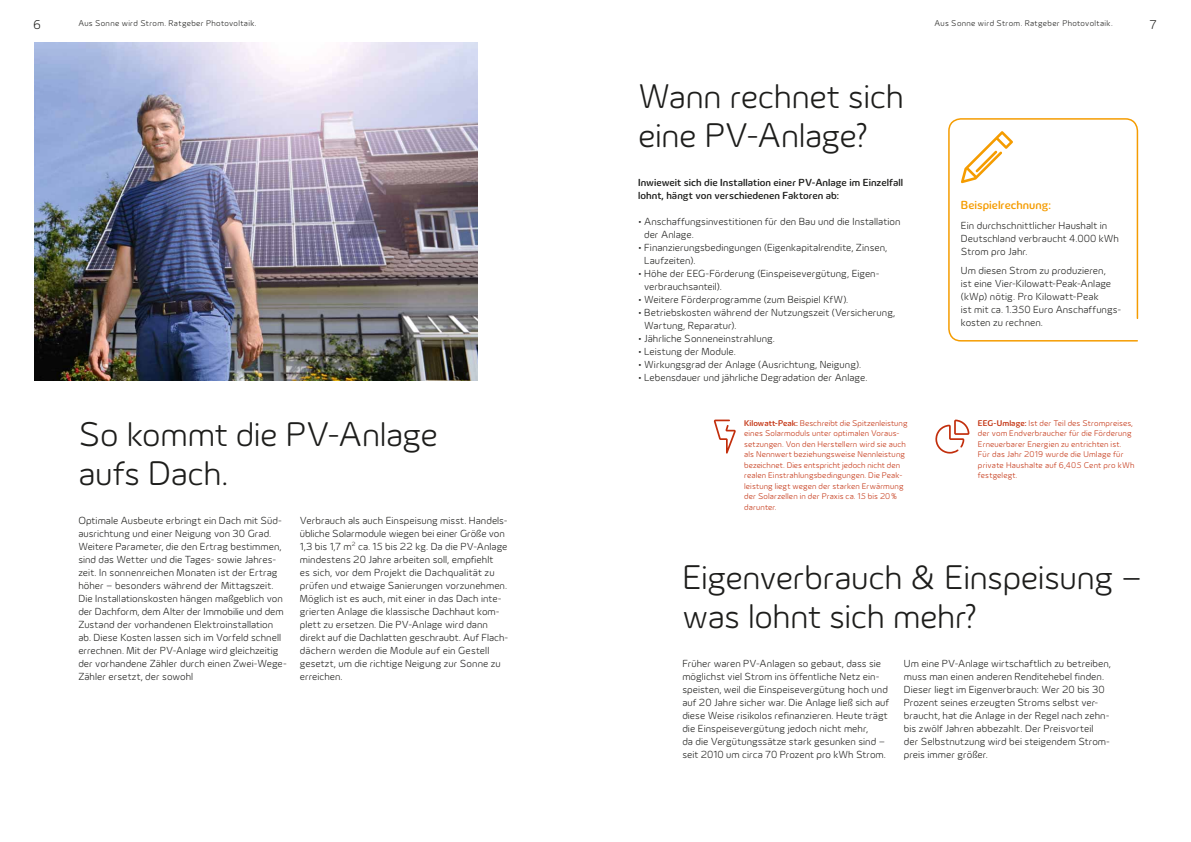
<style>
.page{position:relative;width:1191px;height:842px;background:#fff}
.page>*{position:absolute;margin:0;border:0;box-sizing:border-box;transform-origin:0 0}
.t1{font:300 35px/38.5px "Innogy";letter-spacing:-.01em;color:#1d1d1b}
.t2{font:300 13px "Innogy";color:#1d1d1b}
.t3{font:500 12px "Innogy";color:#f59c00}
.t4{font:300 10.5px/13px "Innogy";color:#1d1d1b}
.t5{font:500 10.5px/13px "Innogy";letter-spacing:.005em;color:#1d1d1b}
.t6{font:300 8.5px/10.5px "Innogy";letter-spacing:.01em;color:#c22e0c}
.t7{font:300 8.5px "Innogy";letter-spacing:.04em;color:#1d1d1b}
.s1{font-weight:500}
</style>
<div class="page">
<img style="left:34px;top:43px;width:443px;height:338px">
<svg style="left:948px;top:118px;width:191px;height:224px"></svg>
<svg style="left:961px;top:131px;width:52px;height:52px"></svg>
<svg style="left:935px;top:419px;width:34px;height:35px"></svg>
<svg style="left:714px;top:420px;width:22px;height:34px"></svg>
<p class="t2" style="left:33px;top:20px;width:9px">6</p>
<p class="t7" style="left:78px;top:20px;width:180px">Aus Sonne wird Strom. Ratgeber Photovoltaik.</p>
<p class="t7" style="left:934px;top:20px;width:180px">Aus Sonne wird Strom. Ratgeber Photovoltaik.</p>
<p class="t2" style="left:1149px;top:20px;width:9px">7</p>
<h1 class="t1" style="left:78px;top:418px;width:361px">So kommt die PV-Anlage aufs Dach.</h1>
<p class="t4" style="left:78px;top:515px;width:210px">Optimale Ausbeute erbringt ein Dach mit Süd&shy;ausrichtung und einer Neigung von 30 Grad.<br>Weitere Parameter, die den Ertrag bestimmen, sind das Wetter und die Tages- sowie Jahres&shy;zeit. In sonnenreichen Monaten ist der Ertrag höher – besonders während der Mittagszeit.<br>Die Installationskosten hängen maßgeblich von der Dachform, dem Alter der Immobilie und dem Zustand der vorhandenen Elektroinstallation ab. Diese Kosten lassen sich im Vorfeld schnell errechnen. Mit der PV-Anlage wird gleichzeitig der vorhandene Zähler durch einen Zwei-Wege-Zähler ersetzt, der sowohl</p>
<p class="t4" style="left:300px;top:515px;width:210px">Verbrauch als auch Einspeisung misst. Handels&shy;übliche Solarmodule wiegen bei einer Größe von 1,3 bis 1,7 m<sup>2</sup> ca. 15 bis 22 kg. Da die PV-Anlage mindestens 20 Jahre arbeiten soll, empfiehlt<br>es sich, vor dem Projekt die Dachqualität zu prüfen und etwaige Sanierungen vorzunehmen.<br>Möglich ist es auch, mit einer in das Dach inte&shy;grierten Anlage die klassische Dachhaut kom&shy;plett zu ersetzen. Die PV-Anlage wird dann direkt auf die Dachlatten geschraubt. Auf Flach&shy;dächern werden die Module auf ein Gestell gesetzt, um die richtige Neigung zur Sonne zu erreichen.</p>
<h1 class="t1" style="left:638px;top:80px;width:267px">Wann rechnet sich eine PV-Anlage?</h1>
<p class="t5" style="left:638px;top:177px;width:267px">Inwieweit sich die Installation einer PV-Anlage im Einzelfall lohnt, hängt von verschiedenen Faktoren ab:</p>
<p class="t4" style="left:644px;top:216px;width:258px;text-indent:-6px">• Anschaffungsinvestitionen für den Bau und die Installation der Anlage.</p>
<p class="t4" style="left:644px;top:242px;width:244px;text-indent:-6px">• Finanzierungsbedingungen (Eigenkapitalrendite, Zinsen,<br>Laufzeiten).</p>
<p class="t4" style="left:644px;top:268px;width:237px;text-indent:-6px">• Höhe der EEG-Förderung (Einspeisevergütung, Eigen&shy;verbrauchsanteil).</p>
<p class="t4" style="left:638px;top:294px;width:212px">• Weitere Förderprogramme (zum Beispiel KfW).</p>
<p class="t4" style="left:644px;top:307px;width:253px;text-indent:-6px">• Betriebskosten während der Nutzungszeit (Versicherung,<br>Wartung, Reparatur).</p>
<p class="t4" style="left:638px;top:333px;width:138px">• Jährliche Sonneneinstrahlung.</p>
<p class="t4" style="left:638px;top:346px;width:99px">• Leistung der Module.</p>
<p class="t4" style="left:638px;top:359px;width:225px">• Wirkungsgrad der Anlage (Ausrichtung, Neigung).</p>
<p class="t4" style="left:638px;top:372px;width:231px">• Lebensdauer und jährliche Degradation der Anlage.</p>
<p class="t3" style="left:961px;top:201px;width:91px">Beispielrechnung:</p>
<p class="t4" style="left:961px;top:220px;width:160px">Ein durchschnittlicher Haushalt in<br>Deutschland verbraucht 4.000 kWh<br>Strom pro Jahr.</p>
<p class="t4" style="left:961px;top:265px;width:162px">Um diesen Strom zu produzieren,<br>ist eine Vier-Kilowatt-Peak-Anlage (kWp) nötig. Pro Kilowatt-Peak<br>ist mit ca. 1.350 Euro Anschaffungs&shy;kosten zu rechnen.</p>
<p class="t6" style="left:744px;top:419px;width:165px"><span class="s1">Kilowatt-Peak:</span> Beschreibt die Spitzenleistung eines Solarmoduls unter optimalen Voraus&shy;setzungen. Von den Herstellern wird sie auch als Nennwert beziehungsweise Nennleistung bezeichnet. Dies entspricht jedoch nicht den realen Einstrahlungsbedingungen. Die Peak&shy;leistung liegt wegen der starken Erwärmung der Solarzellen in der Praxis ca. 15 bis 20 % darunter.</p>
<p class="t6" style="left:978px;top:419px;width:158px"><span class="s1">EEG-Umlage:</span> Ist der Teil des Strompreises, der vom Endverbraucher für die Förderung Erneuerbarer Energien zu entrichten ist.<br>Für das Jahr 2019 wurde die Umlage für private Haushalte auf 6,405 Cent pro kWh festgelegt.</p>
<h1 class="t1" style="left:682px;top:561px;width:461px">Eigenverbrauch &amp; Einspeisung – was lohnt sich mehr?</h1>
<p class="t4" style="left:682px;top:658px;width:208px">Früher waren PV-Anlagen so gebaut, dass sie möglichst viel Strom ins öffentliche Netz ein&shy;speisten, weil die Einspeisevergütung hoch und auf 20 Jahre sicher war. Die Anlage ließ sich auf diese Weise risikolos refinanzieren. Heute trägt die Einspeisevergütung jedoch nicht mehr,<br>da die Vergütungssätze stark gesunken sind – seit 2010 um circa 70 Prozent pro kWh Strom.</p>
<p class="t4" style="left:904px;top:658px;width:208px">Um eine PV-Anlage wirtschaftlich zu betreiben, muss man einen anderen Renditehebel finden.<br>Dieser liegt im Eigenverbrauch: Wer 20 bis 30<br>Prozent seines erzeugten Stroms selbst ver&shy;braucht, hat die Anlage in der Regel nach zehn&shy;bis zwölf Jahren abbezahlt. Der Preisvorteil<br>der Selbstnutzung wird bei steigendem Strom&shy;preis immer größer.</p>
</div>
